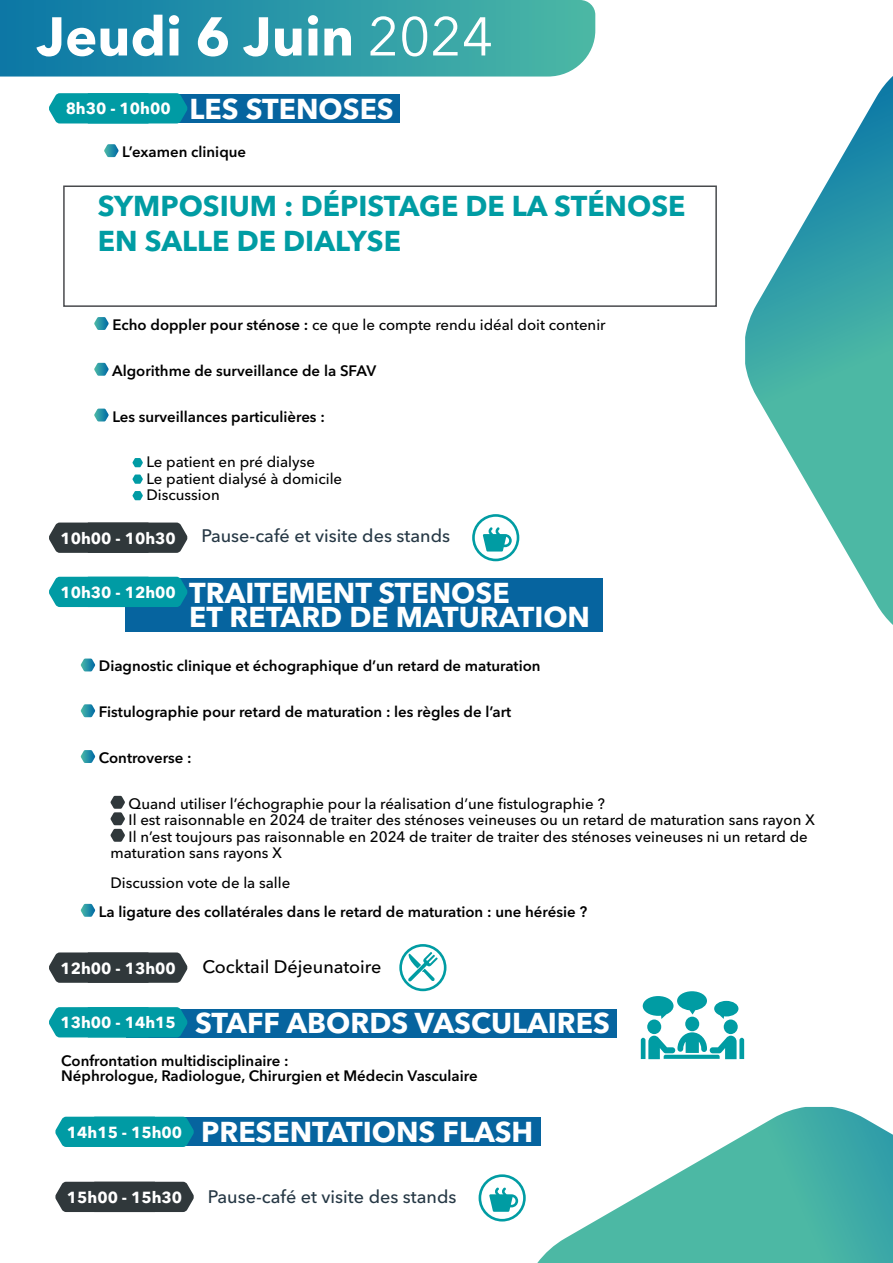
<style>
.page{position:relative;width:893px;height:1263px;background:#fff}
.page>*{position:absolute;margin:0;border:0;box-sizing:border-box;transform-origin:0 0}
.t1{font:700 54px "Avenir Next LT Pro";color:#fff}
.t2{font:700 28.5px/24px "Avenir Next LT Pro";color:#fff}
.t3{font:700 28.5px/34.2px "Avenir Next LT Pro";color:#009ca3}
.t4{font:500 18px "Avenir Next LT Pro";color:#263845}
.t5{font:500 18px "Avenir Next LT Pro";color:#000}
.t6{font:700 15.9px "Avenir Next LT Pro";color:#fff}
.t7{font:500 15px/16.5px "Avenir Next LT Pro";color:#000}
.t8{font:600 15px/15px "Avenir Next LT Pro";color:#000}
.s1{font-weight:400}
.s2{font-size:15.9px}
.s3{font-weight:600}
</style>
<div class="page">
<div style="left:126px;top:578px;width:477px;height:54px;background:#06649f"></div>
<div style="left:126px;top:94px;width:274px;height:29px;background:#06649f"></div>
<svg style="left:745px;top:76px;width:148px;height:549px"></svg>
<svg style="left:0;top:0;width:595px;height:77px;background:#2d98a8"></svg>
<svg style="left:49px;top:93px;width:139px;height:30px;background:#089ca6"></svg>
<svg style="left:49px;top:522px;width:139px;height:31px;background:#3f4649"></svg>
<svg style="left:472px;top:514px;width:47px;height:47px"></svg>
<div style="left:49px;top:577px;width:139px;height:30px;background:#009ba4"></div>
<svg style="left:81px;top:658px;width:14px;height:13px"></svg>
<svg style="left:81px;top:704px;width:14px;height:13px"></svg>
<svg style="left:81px;top:750px;width:14px;height:13px"></svg>
<svg style="left:110px;top:796px;width:15px;height:46px"></svg>
<svg style="left:81px;top:904px;width:14px;height:13px"></svg>
<svg style="left:49px;top:952px;width:139px;height:31px;background:#3f4649"></svg>
<svg style="left:399px;top:944px;width:47px;height:47px"></svg>
<div style="left:126px;top:1009px;width:491px;height:28px;background:#06649f"></div>
<svg style="left:49px;top:1007px;width:139px;height:30px;background:#089ca6"></svg>
<div style="left:685px;top:1017px;width:14px;height:14px;background:#009ca3;border-radius:50%"></div>
<div style="left:647px;top:1019px;width:14px;height:15px;background:#009ca3;border-radius:50%"></div>
<div style="left:724px;top:1019px;width:14px;height:15px;background:#009ca3;border-radius:50%"></div>
<svg style="left:641px;top:1032px;width:103px;height:27px"></svg>
<svg style="left:714px;top:1001px;width:24px;height:18px"></svg>
<svg style="left:643px;top:991px;width:64px;height:28px"></svg>
<div style="left:132px;top:1117px;width:408px;height:29px;background:#06649f"></div>
<div style="left:55px;top:1117px;width:139px;height:30px;background:#009ba4"></div>
<svg style="left:94px;top:317px;width:15px;height:13px"></svg>
<svg style="left:94px;top:363px;width:15px;height:13px"></svg>
<svg style="left:94px;top:409px;width:15px;height:12px"></svg>
<svg style="left:132px;top:458px;width:11px;height:9px"></svg>
<svg style="left:132px;top:474px;width:11px;height:10px"></svg>
<svg style="left:132px;top:491px;width:11px;height:9px"></svg>
<svg style="left:537px;top:1107px;width:356px;height:156px"></svg>
<svg style="left:104px;top:144px;width:15px;height:13px"></svg>
<div style="left:63px;top:185px;width:654px;height:122px;background:#fff;border:2px solid #484a4d"></div>
<div style="left:55px;top:1182px;width:139px;height:30px;background:#30383b"></div>
<svg style="left:479px;top:1174px;width:47px;height:47px"></svg>
<h1 class="t1" style="left:37px;top:3px;width:458px">Jeudi 6 Juin <span class="s1">2024</span></h1>
<h2 class="t2" style="left:66px;top:96px;width:330px"><span class="s2">8h30 - 10h00</span> LES STENOSES</h2>
<p class="t8" style="left:122px;top:144px;width:125px">L’examen clinique</p>
<h2 class="t3" style="left:98px;top:189px;width:589px">SYMPOSIUM : DÉPISTAGE DE LA STÉNOSE<br>EN SALLE DE DIALYSE</h2>
<p class="t7" style="left:112px;top:316px;width:495px"><span class="s3">Echo doppler pour sténose :</span> ce que le compte rendu idéal doit contenir</p>
<p class="t8" style="left:112px;top:363px;width:266px">Algorithme de surveillance de la SFAV</p>
<p class="t8" style="left:112px;top:409px;width:214px">Les surveillances particulières :</p>
<p class="t7" style="left:147px;top:454px;width:197px">Le patient en pré dialyse<br>Le patient dialysé à domicile<br>Discussion</p>
<p class="t6" style="left:61px;top:528px;width:117px">10h00 - 10h30</p>
<p class="t4" style="left:201px;top:525px;width:250px">Pause-café et visite des stands</p>
<h2 class="t2" style="left:189px;top:580px;width:402px;text-indent:-129px"><sup>10h30</sup> <sup>-</sup> <sup>12h00</sup> TRAITEMENT STENOSE<br>ET RETARD DE MATURATION</h2>
<p class="t8" style="left:99px;top:659px;width:443px">Diagnostic clinique et échographique d’un retard de maturation</p>
<p class="t8" style="left:99px;top:704px;width:414px">Fistulographie pour retard de maturation : les règles de l’art</p>
<p class="t8" style="left:99px;top:750px;width:94px">Controverse :</p>
<p class="t7" style="left:129px;top:795px;width:478px">Quand utiliser l’échographie pour la réalisation d’une fistulographie ?</p>
<p class="t7" style="left:129px;top:812px;width:688px">Il est raisonnable en 2024 de traiter des sténoses veineuses ou un retard de maturation sans rayon X</p>
<p class="t7" style="left:129px;top:828px;width:681px">Il n’est toujours pas raisonnable en 2024 de traiter de traiter des sténoses veineuses ni un retard de</p>
<p class="t7" style="left:111px;top:845px;width:173px">maturation sans rayons X</p>
<p class="t7" style="left:111px;top:874px;width:181px">Discussion vote de la salle</p>
<p class="t8" style="left:99px;top:904px;width:490px">La ligature des collatérales dans le retard de maturation : une hérésie ?</p>
<p class="t6" style="left:61px;top:958px;width:117px">12h00 - 13h00</p>
<p class="t5" style="left:202px;top:956px;width:181px">Cocktail Déjeunatoire</p>
<h2 class="t2" style="left:61px;top:1011px;width:551px"><sup>13h00</sup> <sup>-</sup> <sup>14h15</sup> STAFF ABORDS VASCULAIRES</h2>
<p class="t8" style="left:61px;top:1053px;width:418px">Confrontation multidisciplinaire :<br>Néphrologue, Radiologue, Chirurgien et Médecin Vasculaire</p>
<h2 class="t2" style="left:67px;top:1120px;width:468px"><span class="s2">14h15 - 15h00</span> PRESENTATIONS FLASH</h2>
<p class="t6" style="left:67px;top:1187px;width:117px">15h00 - 15h30</p>
<p class="t4" style="left:208px;top:1186px;width:250px">Pause-café et visite des stands</p>
</div>
